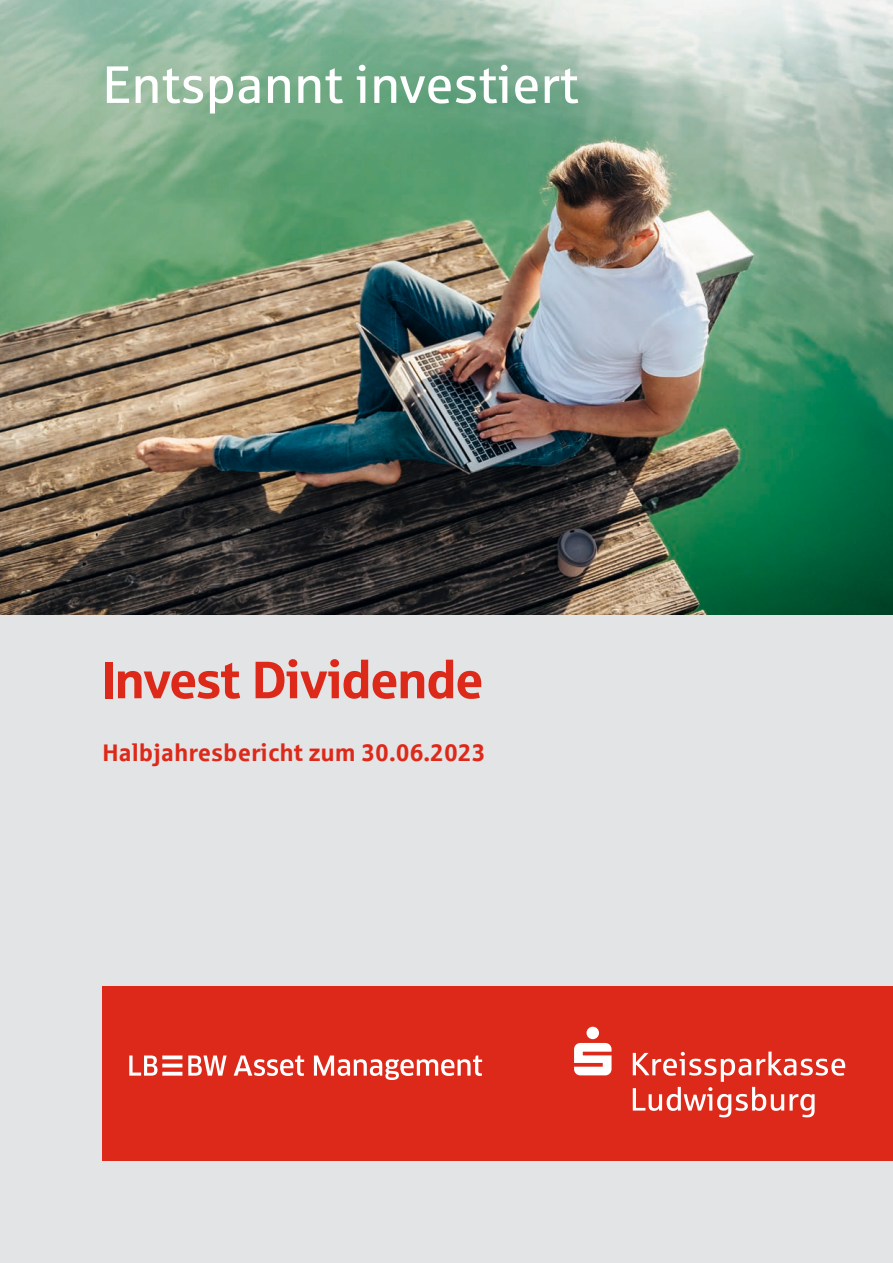
<style>
.page{position:relative;width:893px;height:1263px;background:#e3e4e5}
.page>*{position:absolute;margin:0;border:0;box-sizing:border-box;transform-origin:0 0}
.t1{font:52.5px "Sparkasse Rg";color:#fff}
.t2{font:52.5px "Sparkasse Head";color:#dd2919}
.t3{font:700 24px "Sparkasse Rg";color:#dd2919}
</style>
<div class="page">
<img style="left:0;top:0;width:893px;height:614px">
<div style="left:102px;top:986px;width:791px;height:175px;background:#dd2919"></div>
<svg style="left:129px;top:1055px;width:353px;height:25px"></svg>
<svg style="left:574px;top:1027px;width:37px;height:48px"></svg>
<svg style="left:633px;top:1051px;width:212px;height:66px"></svg>
<h1 class="t1" style="left:102px;top:52px;width:478px">Entspannt investiert</h1>
<h1 class="t2" style="left:102px;top:646px;width:382px">Invest Dividende</h1>
<p class="t3" style="left:102px;top:737px;width:385px">Halbjahresbericht zum 30.06.2023</p>
</div>
